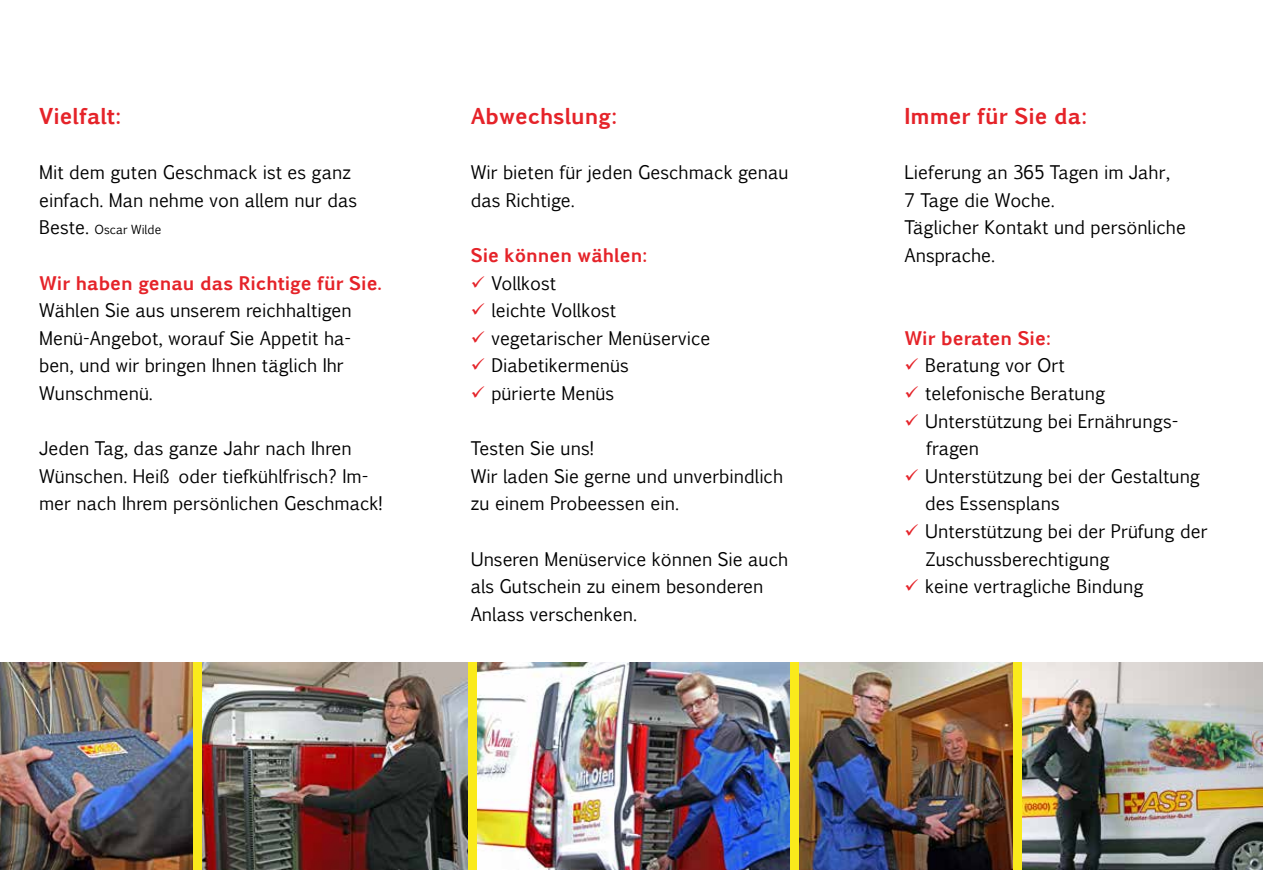
<style>
.page{position:relative;width:1263px;height:893px;background:#fff}
.page>*{position:absolute;margin:0;border:0;box-sizing:border-box;transform-origin:0 0}
.t1{font:700 21px "Pigiarniq";color:#e52329}
.t2{font:18px/27.6px "Pigiarniq";color:#000}
.t3{font:700 18px "Pigiarniq";color:#e52329}
.t4{font:12px "Pigiarniq";color:#000}
.s1{font-size:18px}
.s2{color:#e52329}
</style>
<div class="page">
<svg style="left:192px;top:662px;width:831px;height:208px;background:#e8d92a"></svg>
<img style="left:799px;top:662px;width:213px;height:208px">
<img style="left:0;top:662px;width:192px;height:208px">
<img style="left:1023px;top:662px;width:240px;height:208px">
<img style="left:203px;top:662px;width:264px;height:208px">
<img style="left:478px;top:662px;width:311px;height:208px">
<p class="t1" style="left:39px;top:101px;width:84px">Vielfalt:</p>
<p class="t2" style="left:39px;top:159px;width:319px">Mit dem guten Geschmack ist es ganz einfach. Man nehme von allem nur das</p>
<p class="t4" style="left:39px;top:222px;width:124px"><span class="s1">Beste.</span> Oscar Wilde</p>
<p class="t3" style="left:39px;top:270px;width:344px">Wir haben genau das Richtige für Sie.</p>
<p class="t2" style="left:39px;top:297px;width:314px">Wählen Sie aus unserem reichhaltigen<br>Menü-Angebot, worauf Sie Appetit ha&shy;ben, und wir bringen Ihnen täglich Ihr<br>Wunschmenü.</p>
<p class="t2" style="left:39px;top:435px;width:345px">Jeden Tag, das ganze Jahr nach Ihren<br>Wünschen. Heiß oder tiefkühlfrisch? Im&shy;mer nach Ihrem persönlichen Geschmack!</p>
<p class="t1" style="left:471px;top:101px;width:148px">Abwechslung:</p>
<p class="t2" style="left:471px;top:159px;width:319px">Wir bieten für jeden Geschmack genau das Richtige.</p>
<p class="t3" style="left:471px;top:242px;width:178px">Sie können wählen:</p>
<p class="t2" style="left:471px;top:269px;width:87px"><span class="s2">✓</span> Vollkost</p>
<p class="t2" style="left:471px;top:297px;width:147px"><span class="s2">✓</span> leichte Vollkost</p>
<p class="t2" style="left:471px;top:324px;width:241px"><span class="s2">✓</span> vegetarischer Menüservice</p>
<p class="t2" style="left:471px;top:352px;width:160px"><span class="s2">✓</span> Diabetikermenüs</p>
<p class="t2" style="left:471px;top:380px;width:145px"><span class="s2">✓</span> pürierte Menüs</p>
<p class="t2" style="left:471px;top:435px;width:314px">Testen Sie uns!<br>Wir laden Sie gerne und unverbindlich zu einem Probeessen ein.</p>
<p class="t2" style="left:471px;top:545px;width:319px">Unseren Menüservice können Sie auch als Gutschein zu einem besonderen<br>Anlass verschenken.</p>
<p class="t1" style="left:904px;top:101px;width:184px">Immer für Sie da:</p>
<p class="t2" style="left:904px;top:159px;width:283px">Lieferung an 365 Tagen im Jahr,<br>7 Tage die Woche.<br>Täglicher Kontakt und persönliche<br>Ansprache.</p>
<p class="t3" style="left:904px;top:325px;width:148px">Wir beraten Sie:</p>
<p class="t2" style="left:904px;top:352px;width:162px"><span class="s2">✓</span> Beratung vor Ort</p>
<p class="t2" style="left:904px;top:380px;width:202px"><span class="s2">✓</span> telefonische Beratung</p>
<p class="t2" style="left:926px;top:407px;width:254px;text-indent:-22px"><span class="s2">✓</span> Unterstützung bei Ernährungs&shy;fragen</p>
<p class="t2" style="left:925px;top:462px;width:277px;text-indent:-21px"><span class="s2">✓</span> Unterstützung bei der Gestaltung des Essensplans</p>
<p class="t2" style="left:926px;top:518px;width:283px;text-indent:-21px"><span class="s2">✓</span> Unterstützung bei der Prüfung der<br>Zuschussberechtigung</p>
<p class="t2" style="left:904px;top:573px;width:241px"><span class="s2">✓</span> keine vertragliche Bindung</p>
</div>
